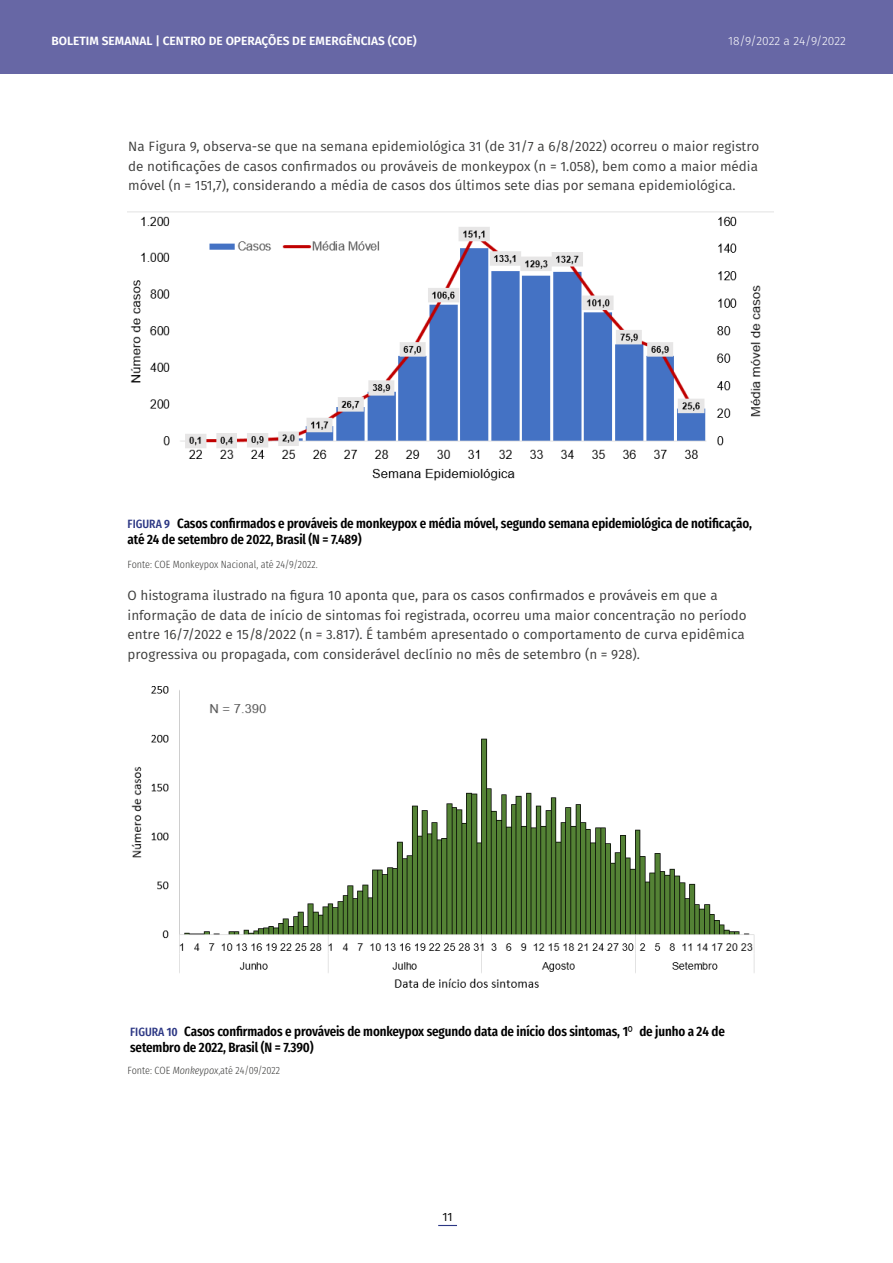
<style>
.page{position:relative;width:893px;height:1263px;background:#fff}
.page>*{position:absolute;margin:0;border:0;box-sizing:border-box;transform-origin:0 0}
.t1{font:13.5px/19.5px "Fira Sans";color:#3c3c3b}
.t2{font:600 13.5px/16.5px "Fira Sans Condensed";letter-spacing:-.01em;color:#000}
.t3{font:600 12px "Fira Sans";color:#fff}
.t4{font:300 12px "Fira Sans";color:#fff}
.t5{font:12px "Fira Sans";color:#000}
.t6{font:300 10.5px "Fira Sans Condensed";color:#3c3c3b}
.s1{font-weight:500;font-size:12px;color:#2c3784}
.s2{font-size:12px;color:#2c3784}
.s3{font-style:italic}
</style>
<div class="page">
<div style="left:0;top:0;width:893px;height:74px;background:#6767a5"></div>
<svg style="left:438px;top:1225px;width:19px;height:1px"></svg>
<img style="left:128px;top:211px;width:645px;height:270px">
<img style="left:131px;top:686px;width:624px;height:302px">
<p class="t3" style="left:51px;top:33px;width:367px">BOLETIM SEMANAL | CENTRO DE OPERAÇÕES DE EMERGÊNCIAS (COE)</p>
<p class="t4" style="left:728px;top:32px;width:119px">18/9/2022 a 24/9/2022</p>
<p class="t1" style="left:128px;top:137px;width:633px;text-align:justify">Na Figura 9, observa-se que na semana epidemiológica 31 (de 31/7 a 6/8/2022) ocorreu o maior registro de notificações de casos confirmados ou prováveis de monkeypox (n = 1.058), bem como a maior média móvel (n = 151,7), considerando a média de casos dos últimos sete dias por semana epidemiológica.</p>
<p class="t2" style="left:128px;top:513px;width:626px"><span class="s1">FIGURA</span> <span class="s2">9</span> Casos confirmados e prováveis de monkeypox e média móvel, segundo semana epidemiológica de notificação, até 24 de setembro de 2022, Brasil (N = 7.489)</p>
<p class="t6" style="left:128px;top:555px;width:192px">Fonte: COE Monkeypox Nacional, até 24/9/2022.</p>
<p class="t1" style="left:128px;top:586px;width:621px">O histograma ilustrado na figura 10 aponta que, para os casos confirmados e prováveis em que a informação de data de início de sintomas foi registrada, ocorreu uma maior concentração no período entre 16/7/2022 e 15/8/2022 (n = 3.817). É também apresentado o comportamento de curva epidêmica progressiva ou propagada, com considerável declínio no mês de setembro (n = 928).</p>
<p class="t2" style="left:130px;top:1021px;width:596px"><span class="s1">FIGURA</span> <span class="s2">10</span> Casos confirmados e prováveis de monkeypox segundo data de início dos sintomas, 1º de junho a 24 de setembro de 2022, Brasil (N = 7.390)</p>
<p class="t6" style="left:128px;top:1060px;width:154px">Fonte: COE <span class="s3">Monkeypox</span>,até 24/09/2022</p>
<p class="t5" style="left:442px;top:1208px;width:12px">11</p>
</div>
